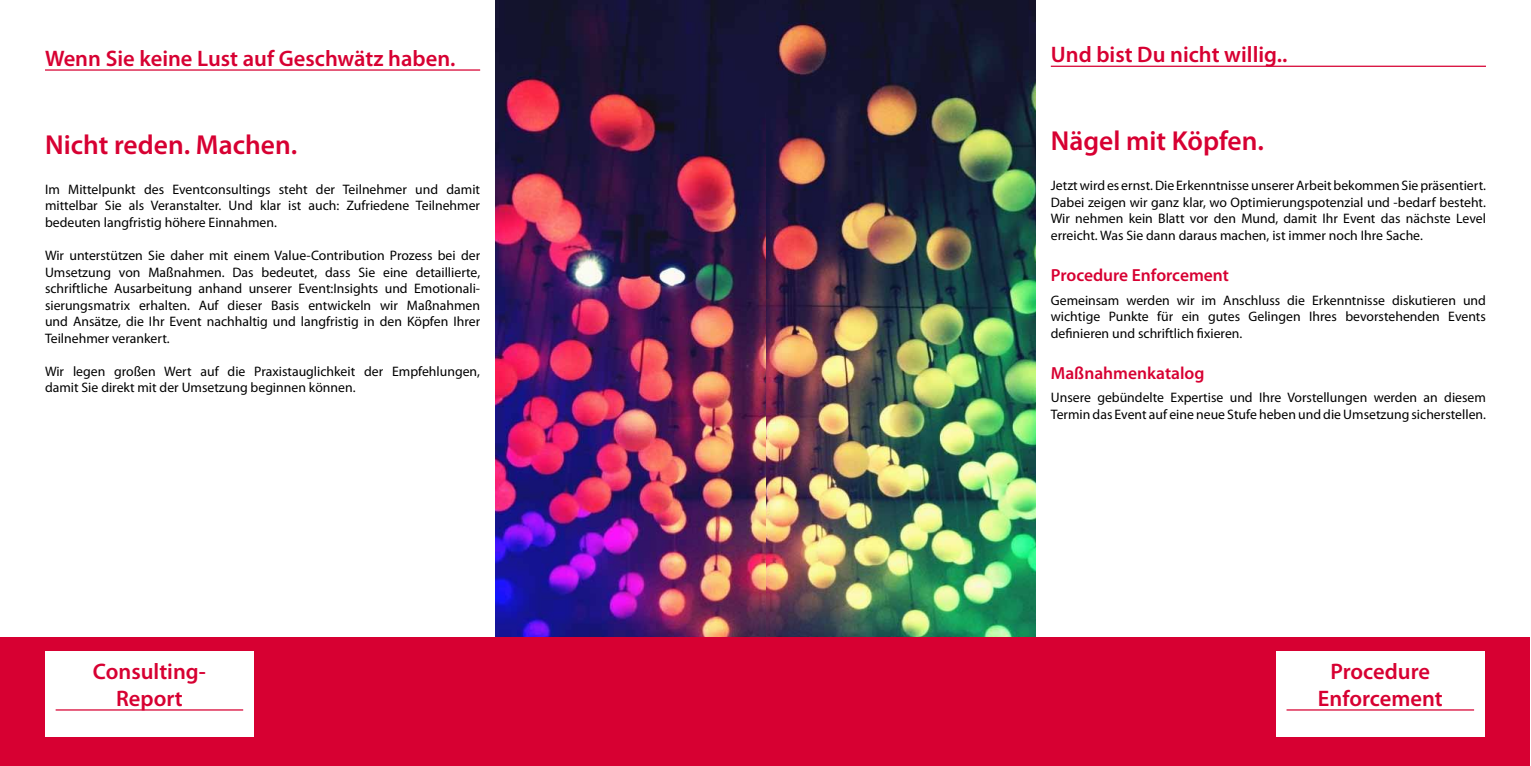
<style>
.page{position:relative;width:1531px;height:766px;background:#fff}
.page>*{position:absolute;margin:0;border:0;box-sizing:border-box;transform-origin:0 0}
.t1{font:600 27.5px "Myriad Pro";color:#d70032}
.t2{font:600 22.5px/27px "Myriad Pro";color:#d70032;text-align:center}
.t3{font:600 17.5px "Myriad Pro";color:#d70032}
.t4{font:13.75px/16.5px "Myriad Pro";color:#000;text-align:justify}
</style>
<div class="page">
<div style="left:1px;top:636px;width:1529px;height:129px;background:#d70032"></div>
<div style="left:45px;top:651px;width:209px;height:85px;background:#fff"></div>
<hr style="left:56px;top:709px;width:187px;height:1px;background:#d70032">
<div style="left:1276px;top:651px;width:208px;height:85px;background:#fff"></div>
<hr style="left:1286px;top:709px;width:188px;height:1px;background:#d70032">
<hr style="left:45px;top:69px;width:435px;height:2px;background:#d70032">
<hr style="left:1051px;top:66px;width:435px;height:1px;background:#d70032">
<img style="left:495px;top:0;width:541px;height:636px">
<h2 class="t2" style="left:45px;top:44px;width:412px">Wenn Sie keine Lust auf Geschwätz haben.</h2>
<h1 class="t1" style="left:45px;top:127px;width:254px">Nicht reden. Machen.</h1>
<p class="t4" style="left:45px;top:181px;width:437px">Im Mittelpunkt des Eventconsultings steht der Teilnehmer und damit mittelbar Sie als Veranstalter. Und klar ist auch: Zufriedene Teilnehmer bedeuten langfristig höhere Einnahmen.</p>
<p class="t4" style="left:45px;top:247px;width:437px">Wir unterstützen Sie daher mit einem Value-Contribution Prozess bei der Umsetzung von Maßnahmen. Das bedeutet, dass Sie eine detaillierte, schriftliche Ausarbeitung anhand unserer Event:Insights und Emotionali&shy;sierungsmatrix erhalten. Auf dieser Basis entwickeln wir Maßnahmen und Ansätze, die Ihr Event nachhaltig und langfristig in den Köpfen Ihrer Teilnehmer verankert.</p>
<p class="t4" style="left:45px;top:362px;width:437px">Wir legen großen Wert auf die Praxistauglichkeit der Empfehlungen, damit Sie direkt mit der Umsetzung beginnen können.</p>
<h2 class="t2" style="left:1051px;top:40px;width:238px">Und bist Du nicht willig..</h2>
<h1 class="t1" style="left:1051px;top:123px;width:215px">Nägel mit Köpfen.</h1>
<p class="t4" style="left:1051px;top:177px;width:437px">Jetzt wird es ernst. Die Erkenntnisse unserer Arbeit bekommen Sie präsentiert.<br>Dabei zeigen wir ganz klar, wo Optimierungspotenzial und -bedarf besteht.<br>Wir nehmen kein Blatt vor den Mund, damit Ihr Event das nächste Level erreicht. Was Sie dann daraus machen, ist immer noch Ihre Sache.</p>
<p class="t3" style="left:1051px;top:264px;width:180px">Procedure Enforcement</p>
<p class="t4" style="left:1051px;top:291px;width:437px">Gemeinsam werden wir im Anschluss die Erkenntnisse diskutieren und wichtige Punkte für ein gutes Gelingen Ihres bevorstehenden Events definieren und schriftlich fixieren.</p>
<p class="t3" style="left:1051px;top:361px;width:155px">Maßnahmenkatalog</p>
<p class="t4" style="left:1051px;top:389px;width:437px">Unsere gebündelte Expertise und Ihre Vorstellungen werden an diesem<br>Termin das Event auf eine neue Stufe heben und die Umsetzung sicherstellen.</p>
<h2 class="t2" style="left:93px;top:657px;width:114px">Consulting-<br>Report</h2>
<h2 class="t2" style="left:1318px;top:657px;width:126px">Procedure<br>Enforcement</h2>
</div>
